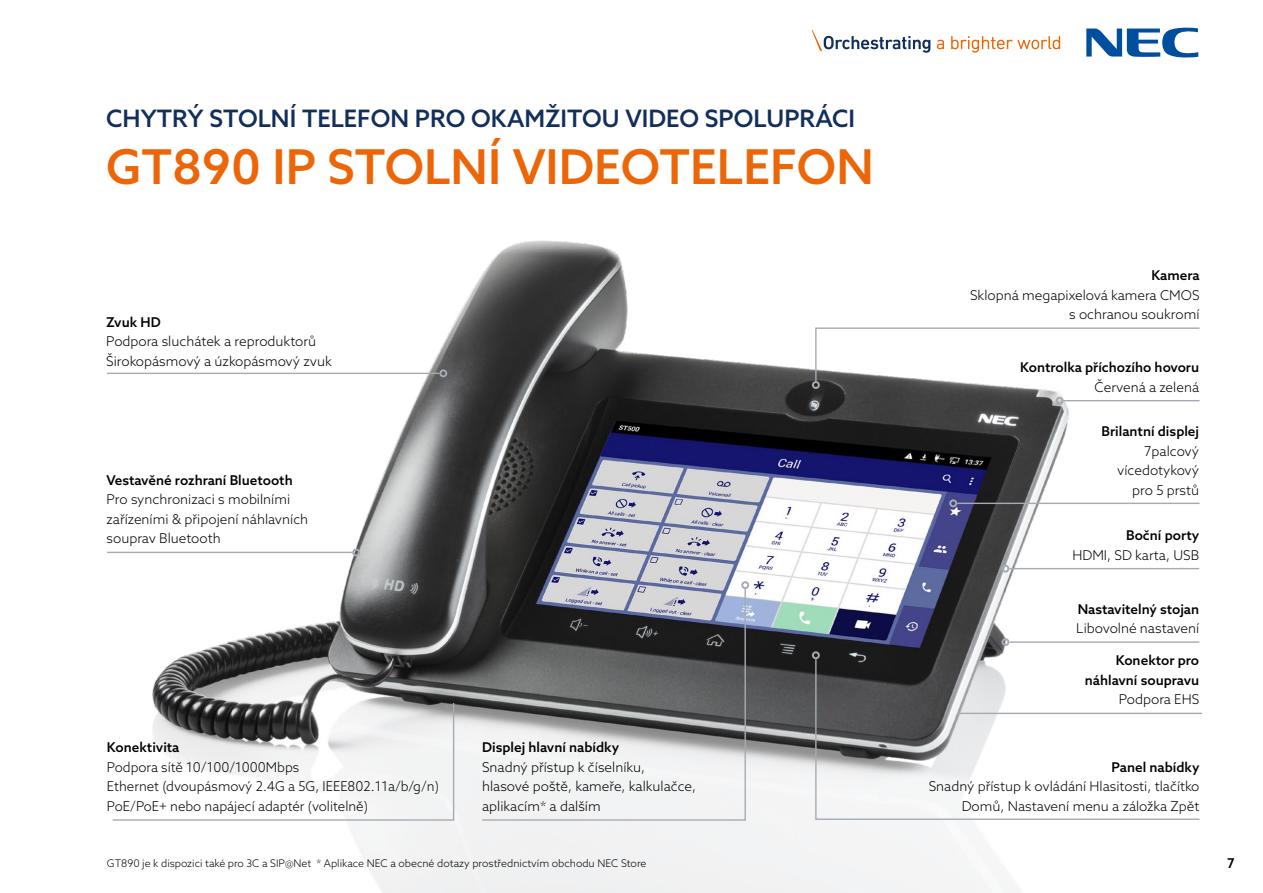
<style>
.page{position:relative;width:1263px;height:893px;background:#fff}
.page>*{position:absolute;margin:0;border:0;box-sizing:border-box;transform-origin:0 0}
.t1{font:500 48px "Azo Sans";color:#ec6608}
.t2{font:500 24px "Azo Sans";color:#122e5c}
.t3{font:300 13.5px/19.5px "Azo Sans";color:#000}
.t4{font:500 13.5px/19.5px "Azo Sans";color:#000;text-align:right}
.t5{font:300 10.5px "Azo Sans";color:#000}
</style>
<div class="page">
<img style="left:117px;top:240px;width:980px;height:653px">
<svg style="left:937px;top:40px;width:7px;height:9px"></svg>
<svg style="left:951px;top:36px;width:109px;height:17px"></svg>
<svg style="left:812px;top:30px;width:118px;height:23px"></svg>
<svg style="left:1086px;top:27px;width:112px;height:31px"></svg>
<hr style="left:1009px;top:568px;width:190px;height:1px;background:#a6abb3">
<hr style="left:1009px;top:641px;width:190px;height:2px;background:#a6abb3">
<hr style="left:958px;top:713px;width:244px;height:1px;background:#a6abb3">
<svg style="left:1001px;top:565px;width:8px;height:8px"></svg>
<svg style="left:1001px;top:638px;width:8px;height:8px"></svg>
<hr style="left:107px;top:373px;width:332px;height:1px;background:#a6abb3">
<hr style="left:957px;top:503px;width:242px;height:1px;background:#a6abb3">
<svg style="left:439px;top:369px;width:8px;height:8px"></svg>
<svg style="left:949px;top:499px;width:8px;height:8px"></svg>
<hr style="left:107px;top:552px;width:245px;height:1px;background:#a6abb3">
<svg style="left:352px;top:548px;width:8px;height:8px"></svg>
<svg style="left:112px;top:701px;width:343px;height:120px"></svg>
<svg style="left:481px;top:586px;width:266px;height:235px"></svg>
<svg style="left:814px;top:658px;width:387px;height:163px"></svg>
<svg style="left:741px;top:581px;width:8px;height:8px"></svg>
<svg style="left:812px;top:651px;width:8px;height:8px"></svg>
<svg style="left:812px;top:327px;width:388px;height:62px"></svg>
<hr style="left:1063px;top:400px;width:136px;height:1px;background:#a6abb3">
<svg style="left:1056px;top:397px;width:7px;height:8px"></svg>
<h2 class="t2" style="left:106px;top:103px;width:750px">CHYTRÝ STOLNÍ TELEFON PRO OKAMŽITOU VIDEO SPOLUPRÁCI</h2>
<h1 class="t1" style="left:106px;top:135px;width:769px">GT890 IP STOLNÍ VIDEOTELEFON</h1>
<p class="t4" style="left:106px;top:312px;width:56px">Zvuk HD</p>
<p class="t3" style="left:106px;top:331px;width:227px">Podpora sluchátek a reproduktorů<br>Širokopásmový a úzkopásmový zvuk</p>
<p class="t4" style="left:107px;top:470px;width:188px">Vestavěné rozhraní Bluetooth</p>
<p class="t3" style="left:107px;top:489px;width:203px">Pro synchronizaci s mobilními zařízeními &amp; připojení náhlavních souprav Bluetooth</p>
<p class="t4" style="left:107px;top:737px;width:74px">Konektivita</p>
<p class="t3" style="left:107px;top:757px;width:333px">Podpora sítě 10/100/1000Mbps<br>Ethernet (dvoupásmový 2.4G a 5G, IEEE802.11a/b/g/n)<br>PoE/PoE+ nebo napájecí adaptér (volitelně)</p>
<p class="t4" style="left:482px;top:737px;width:139px">Displej hlavní nabídky</p>
<p class="t3" style="left:482px;top:757px;width:216px">Snadný přístup k číselníku,<br>hlasové poště, kameře, kalkulačce, aplikacím* a dalším</p>
<p class="t4" style="left:1151px;top:266px;width:50px">Kamera</p>
<p class="t3" style="left:970px;top:285px;width:231px;text-align:right">Sklopná megapixelová kamera CMOS s ochranou soukromí</p>
<p class="t4" style="left:1020px;top:357px;width:180px">Kontrolka příchozího hovoru</p>
<p class="t3" style="left:1094px;top:377px;width:106px">Červená a zelená</p>
<p class="t4" style="left:1101px;top:422px;width:99px">Brilantní displej</p>
<p class="t3" style="left:1117px;top:441px;width:84px;text-align:right">7palcový vícedotykový pro 5 prstů</p>
<p class="t4" style="left:1126px;top:525px;width:75px">Boční porty</p>
<p class="t3" style="left:1072px;top:545px;width:128px">HDMI, SD karta, USB</p>
<p class="t4" style="left:1078px;top:599px;width:123px">Nastavitelný stojan</p>
<p class="t3" style="left:1076px;top:618px;width:124px">Libovolné nastavení</p>
<p class="t4" style="left:1085px;top:651px;width:116px">Konektor pro náhlavní soupravu</p>
<p class="t3" style="left:1119px;top:690px;width:82px">Podpora EHS</p>
<p class="t4" style="left:1111px;top:757px;width:89px">Panel nabídky</p>
<p class="t3" style="left:929px;top:776px;width:272px;text-align:right">Snadný přístup k ovládání Hlasitosti, tlačítko<br>Domů, Nastavení menu a záložka Zpět</p>
<p class="t5" style="left:107px;top:857px;width:541px">GT890 je k dispozici také pro 3C a SIP@Net * Aplikace NEC a obecné dotazy prostřednictvím obchodu NEC Store</p>
<p class="t4" style="left:1227px;top:853px;width:9px">7</p>
</div>
